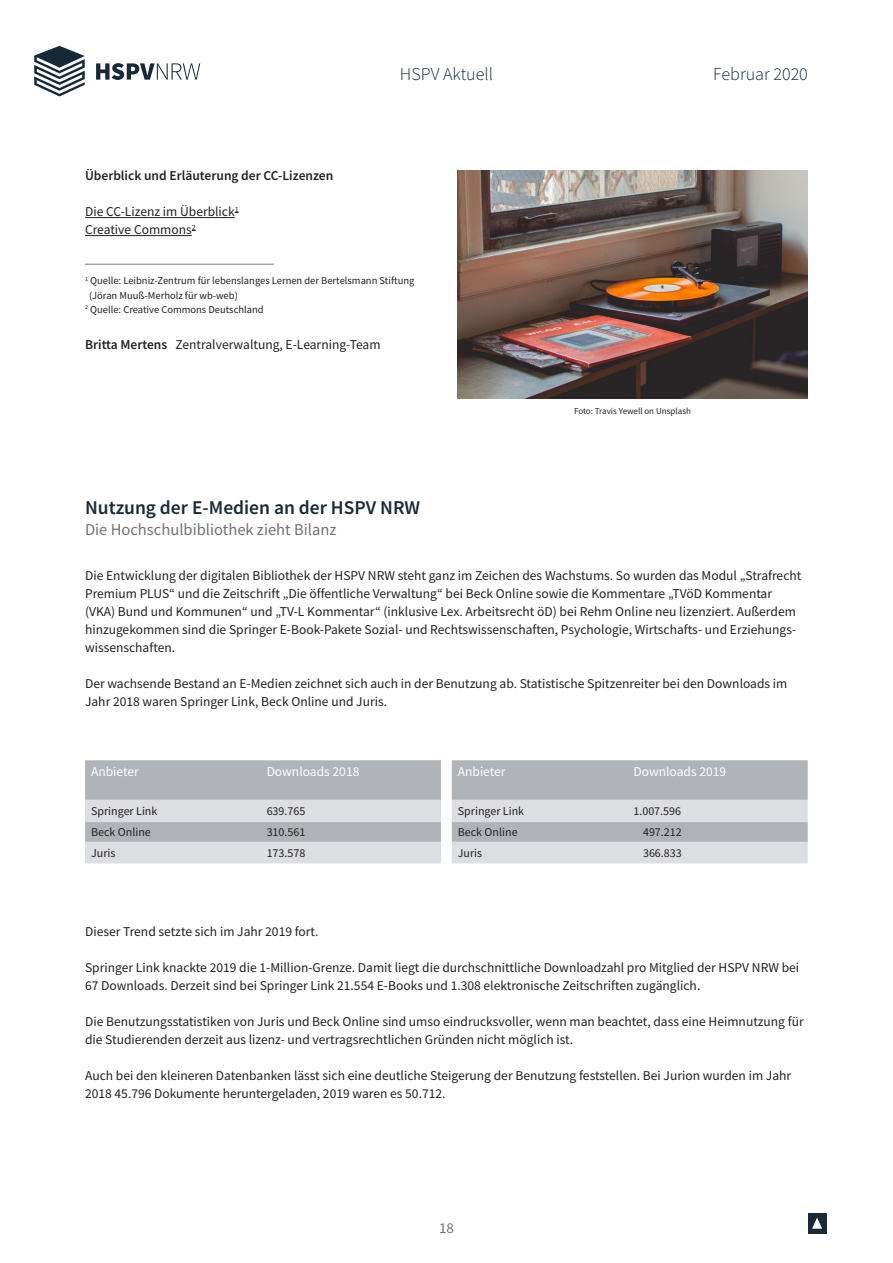
<style>
.page{position:relative;width:893px;height:1263px;background:#fff}
.page>*{position:absolute;margin:0;border:0;box-sizing:border-box;transform-origin:0 0}
.t1{font:600 19.5px "HSPV";color:#182937}
.t2{font:300 18px "HSPV";color:#182937}
.t3{font:16.5px "HSPV";color:#6d7379}
.t4{font:15px "HSPV";color:#6d7379}
.t5{font:13.5px/18px "HSPV";color:#231f20}
.t6{font:13.5px "HSPV";color:#fff}
.t7{font:600 13.5px "HSPV";color:#231f20}
.t8{font:12px "HSPV";color:#231f20}
.t9{font:10.5px/14.2px "HSPV";color:#231f20}
.t10{font:9px "HSPV";color:#231f20}
.s1{font-weight:600}
</style>
<div class="page">
<div style="left:808px;top:1213px;width:18px;height:20px;background:#182937"></div>
<svg style="left:812px;top:1217px;width:10px;height:12px"></svg>
<svg style="left:96px;top:63px;width:104px;height:17px"></svg>
<svg style="left:34px;top:46px;width:51px;height:50px"></svg>
<hr style="left:85px;top:217px;width:150px;height:1px;background:#231f20">
<hr style="left:85px;top:235px;width:107px;height:1px;background:#231f20">
<hr style="left:85px;top:264px;width:189px;height:1px;background:#6d7379">
<img style="left:457px;top:171px;width:351px;height:227px">
<svg style="left:85px;top:760px;width:356px;height:103px;background:#c2c5c9"></svg>
<hr style="left:85px;top:800px;width:176px;height:1px;background:#dcdee2">
<hr style="left:85px;top:821px;width:176px;height:1px;background:#dcdee2">
<hr style="left:261px;top:800px;width:180px;height:1px;background:#dcdee2">
<hr style="left:261px;top:821px;width:180px;height:1px;background:#dcdee2">
<hr style="left:85px;top:842px;width:176px;height:1px;background:#dcdee2">
<hr style="left:261px;top:842px;width:180px;height:1px;background:#dcdee2">
<svg style="left:452px;top:760px;width:356px;height:103px;background:#c2c5c9"></svg>
<hr style="left:452px;top:800px;width:175px;height:1px;background:#dcdee2">
<hr style="left:452px;top:821px;width:175px;height:1px;background:#dcdee2">
<hr style="left:627px;top:800px;width:181px;height:1px;background:#dcdee2">
<hr style="left:627px;top:821px;width:181px;height:1px;background:#dcdee2">
<hr style="left:452px;top:842px;width:175px;height:1px;background:#dcdee2">
<hr style="left:627px;top:842px;width:181px;height:1px;background:#dcdee2">
<p class="t7" style="left:85px;top:167px;width:250px">Überblick und Erläuterung der CC-Lizenzen</p>
<p class="t5" style="left:85px;top:203px;width:155px">Die CC-Lizenz im Überblick<sup>1</sup></p>
<p class="t5" style="left:85px;top:221px;width:112px">Creative Commons<sup>2</sup></p>
<h2 class="t2" style="left:400px;top:63px;width:95px">HSPV Aktuell</h2>
<h2 class="t2" style="left:713px;top:63px;width:96px">Februar 2020</h2>
<p class="t9" style="left:89px;top:274px;width:327px;text-indent:-4px"><sup>1</sup> Quelle: Leibniz-Zentrum für lebenslanges Lernen der Bertelsmann Stiftung (Jöran Muuß-Merholz für wb-web)</p>
<p class="t9" style="left:85px;top:302px;width:180px"><sup>2</sup> Quelle: Creative Commons Deutschland</p>
<p class="t5" style="left:85px;top:335px;width:297px"><span class="s1">Britta Mertens</span> Zentralverwaltung, E-Learning-Team</p>
<p class="t1" style="left:85px;top:495px;width:337px">Nutzung der E-Medien an der HSPV NRW</p>
<p class="t3" style="left:85px;top:519px;width:253px">Die Hochschulbibliothek zieht Bilanz</p>
<p class="t10" style="left:574px;top:405px;width:119px">Foto: Travis Yewell on Unsplash</p>
<p class="t5" style="left:85px;top:566px;width:718px">Die Entwicklung der digitalen Bibliothek der HSPV NRW steht ganz im Zeichen des Wachstums. So wurden das Modul „Strafrecht Premium PLUS“ und die Zeitschrift „Die öffentliche Verwaltung“ bei Beck Online sowie die Kommentare „TVöD Kommentar (VKA) Bund und Kommunen“ und „TV-L Kommentar“ (inklusive Lex. Arbeitsrecht öD) bei Rehm Online neu lizenziert. Außerdem hinzugekommen sind die Springer E-Book-Pakete Sozial- und Rechtswissenschaften, Psychologie, Wirtschafts- und Erziehungs&shy;wissenschaften.</p>
<p class="t5" style="left:85px;top:674px;width:704px">Der wachsende Bestand an E-Medien zeichnet sich auch in der Benutzung ab. Statistische Spitzenreiter bei den Downloads im<br>Jahr 2018 waren Springer Link, Beck Online und Juris.</p>
<p class="t6" style="left:91px;top:763px;width:49px">Anbieter</p>
<p class="t6" style="left:267px;top:763px;width:94px">Downloads 2018</p>
<p class="t8" style="left:91px;top:804px;width:68px">Springer Link</p>
<p class="t8" style="left:267px;top:804px;width:40px">639.765</p>
<p class="t8" style="left:91px;top:825px;width:61px">Beck Online</p>
<p class="t8" style="left:267px;top:825px;width:40px">310.561</p>
<p class="t8" style="left:91px;top:846px;width:26px">Juris</p>
<p class="t8" style="left:267px;top:846px;width:40px">173.578</p>
<p class="t6" style="left:458px;top:763px;width:49px">Anbieter</p>
<p class="t6" style="left:633px;top:763px;width:94px">Downloads 2019</p>
<p class="t8" style="left:458px;top:804px;width:68px">Springer Link</p>
<p class="t8" style="left:633px;top:804px;width:49px">1.007.596</p>
<p class="t8" style="left:458px;top:825px;width:61px">Beck Online</p>
<p class="t8" style="left:643px;top:825px;width:40px">497.212</p>
<p class="t8" style="left:458px;top:846px;width:26px">Juris</p>
<p class="t8" style="left:643px;top:846px;width:40px">366.833</p>
<p class="t5" style="left:85px;top:922px;width:235px">Dieser Trend setzte sich im Jahr 2019 fort.</p>
<p class="t5" style="left:85px;top:958px;width:716px">Springer Link knackte 2019 die 1-Million-Grenze. Damit liegt die durchschnittliche Downloadzahl pro Mitglied der HSPV NRW bei<br>67 Downloads. Derzeit sind bei Springer Link 21.554 E-Books und 1.308 elektronische Zeitschriften zugänglich.</p>
<p class="t5" style="left:85px;top:1012px;width:720px">Die Benutzungsstatistiken von Juris und Beck Online sind umso eindrucksvoller, wenn man beachtet, dass eine Heimnutzung für die Studierenden derzeit aus lizenz- und vertragsrechtlichen Gründen nicht möglich ist.</p>
<p class="t5" style="left:85px;top:1066px;width:708px">Auch bei den kleineren Datenbanken lässt sich eine deutliche Steigerung der Benutzung feststellen. Bei Jurion wurden im Jahr<br>2018 45.796 Dokumente heruntergeladen, 2019 waren es 50.712.</p>
<p class="t4" style="left:439px;top:1218px;width:16px">18</p>
</div>
